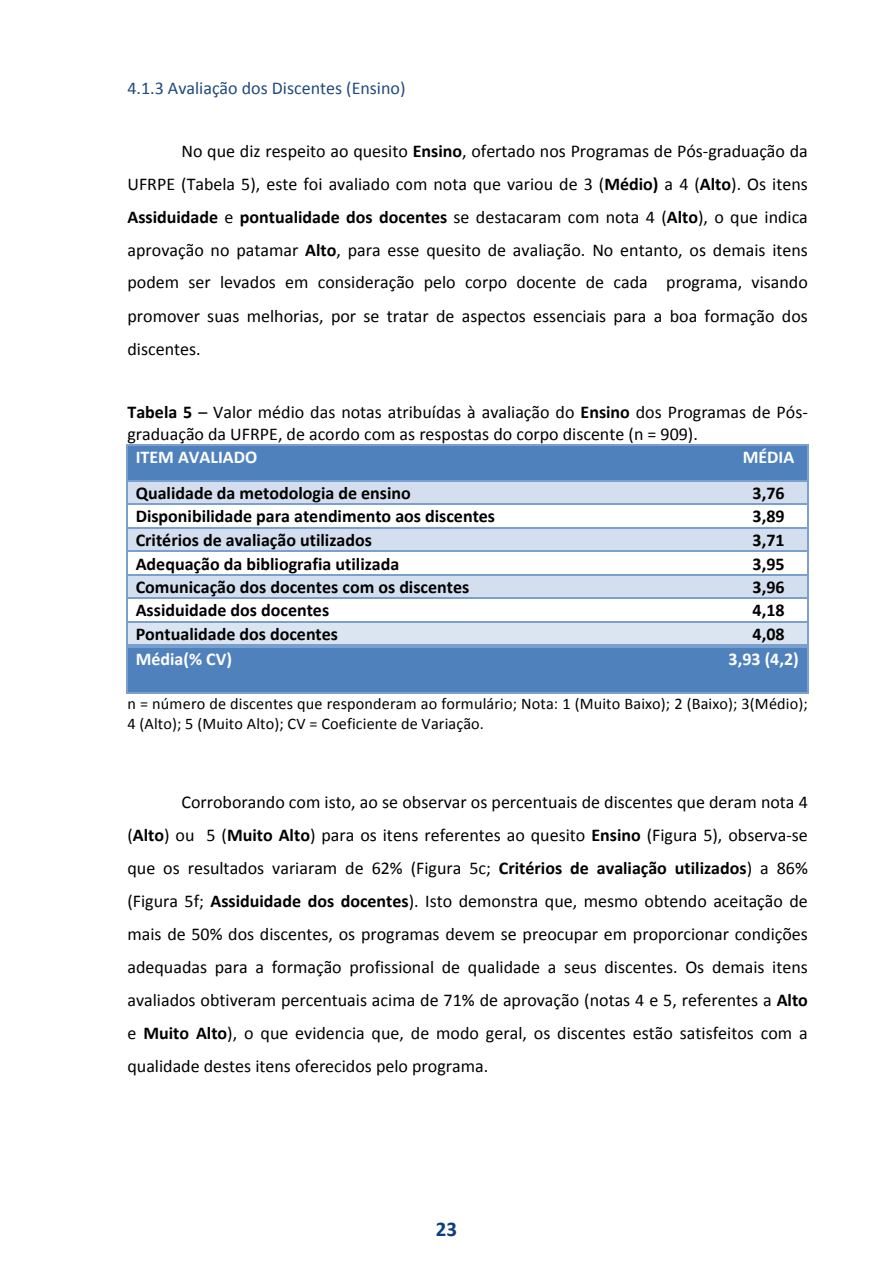
<style>
.page{position:relative;width:893px;height:1263px;background:#fff}
.page>*{position:absolute;margin:0;border:0;box-sizing:border-box;transform-origin:0 0}
.t1{font:700 21px "Calibri";color:#0d3e81}
.t2{font:18px/33px "Calibri";color:#000;text-align:justify}
.t3{font:700 18px "Calibri";color:#000}
.t4{font:700 18px "Calibri";color:#fff}
.t5{font:18px "Calibri";color:#1f497d}
.t6{font:16.2px/20.1px "Calibri";letter-spacing:.01em;color:#000}
.s1{font-weight:700}
</style>
<div class="page">
<div style="left:128px;top:446px;width:601px;height:34px;background:#4f81bd"></div>
<div style="left:729px;top:446px;width:78px;height:34px;background:#4f81bd"></div>
<hr style="left:128px;top:445px;width:601px;height:1px;background:#7ba0cd">
<hr style="left:730px;top:445px;width:77px;height:1px;background:#7ba0cd">
<hr style="left:127px;top:446px;width:1px;height:34px;background:#7ba0cd">
<hr style="left:807px;top:446px;width:2px;height:34px;background:#7ba0cd">
<div style="left:128px;top:482px;width:601px;height:22px;background:#d3dfee"></div>
<div style="left:729px;top:482px;width:78px;height:22px;background:#d3dfee"></div>
<hr style="left:128px;top:480px;width:601px;height:2px;background:#7ba0cd">
<hr style="left:730px;top:480px;width:77px;height:2px;background:#7ba0cd">
<hr style="left:807px;top:482px;width:2px;height:22px;background:#7ba0cd">
<hr style="left:128px;top:504px;width:601px;height:1px;background:#7ba0cd">
<hr style="left:730px;top:504px;width:77px;height:1px;background:#7ba0cd">
<hr style="left:807px;top:505px;width:2px;height:22px;background:#7ba0cd">
<div style="left:128px;top:528px;width:601px;height:22px;background:#d3dfee"></div>
<div style="left:729px;top:528px;width:78px;height:22px;background:#d3dfee"></div>
<hr style="left:128px;top:527px;width:601px;height:1px;background:#7ba0cd">
<hr style="left:730px;top:527px;width:77px;height:1px;background:#7ba0cd">
<hr style="left:807px;top:528px;width:2px;height:22px;background:#7ba0cd">
<hr style="left:128px;top:550px;width:601px;height:2px;background:#7ba0cd">
<hr style="left:730px;top:550px;width:77px;height:2px;background:#7ba0cd">
<hr style="left:807px;top:552px;width:2px;height:22px;background:#7ba0cd">
<div style="left:128px;top:576px;width:601px;height:22px;background:#d3dfee"></div>
<div style="left:729px;top:576px;width:78px;height:22px;background:#d3dfee"></div>
<hr style="left:128px;top:574px;width:601px;height:2px;background:#7ba0cd">
<hr style="left:730px;top:574px;width:77px;height:2px;background:#7ba0cd">
<hr style="left:807px;top:576px;width:2px;height:22px;background:#7ba0cd">
<hr style="left:128px;top:598px;width:601px;height:1px;background:#7ba0cd">
<hr style="left:730px;top:598px;width:77px;height:1px;background:#7ba0cd">
<hr style="left:807px;top:599px;width:2px;height:22px;background:#7ba0cd">
<div style="left:128px;top:622px;width:601px;height:22px;background:#dbe5f1"></div>
<div style="left:729px;top:622px;width:78px;height:22px;background:#dbe5f1"></div>
<hr style="left:128px;top:621px;width:601px;height:1px;background:#7ba0cd">
<hr style="left:730px;top:621px;width:77px;height:1px;background:#7ba0cd">
<hr style="left:807px;top:622px;width:2px;height:22px;background:#7ba0cd">
<div style="left:128px;top:648px;width:679px;height:44px;background:#4f81bd"></div>
<svg style="left:127px;top:480px;width:1px;height:168px"></svg>
<hr style="left:128px;top:644px;width:601px;height:1px;background:#7ba0cd">
<hr style="left:128px;top:647px;width:601px;height:1px;background:#7ba0cd">
<svg style="left:729px;top:644px;width:3px;height:4px"></svg>
<hr style="left:732px;top:644px;width:75px;height:1px;background:#7ba0cd">
<hr style="left:732px;top:647px;width:75px;height:1px;background:#7ba0cd">
<hr style="left:127px;top:648px;width:1px;height:44px;background:#7ba0cd">
<hr style="left:128px;top:692px;width:679px;height:1px;background:#7ba0cd">
<hr style="left:807px;top:648px;width:2px;height:44px;background:#7ba0cd">
<p class="t5" style="left:127px;top:76px;width:280px">4.1.3 Avaliação dos Discentes (Ensino)</p>
<p class="t2" style="left:127px;top:134px;width:682px;text-indent:54px">No que diz respeito ao quesito <span class="s1">Ensino</span>, ofertado nos Programas de Pós-graduação da UFRPE (Tabela 5), este foi avaliado com nota que variou de 3 (<span class="s1">Médio)</span> a 4 (<span class="s1">Alto</span>). Os itens <span class="s1">Assiduidade</span> e <span class="s1">pontualidade dos docentes</span> se destacaram com nota 4 (<span class="s1">Alto</span>), o que indica aprovação no patamar <span class="s1">Alto</span>, para esse quesito de avaliação. No entanto, os demais itens podem ser levados em consideração pelo corpo docente de cada programa, visando promover suas melhorias, por se tratar de aspectos essenciais para a boa formação dos discentes.</p>
<p class="t2" style="left:128px;top:396px;width:682px"><span class="s1">Tabela 5</span> – Valor médio das notas atribuídas à avaliação do <span class="s1">Ensino</span> dos Programas de Pós-</p>
<p class="t2" style="left:127px;top:418px;width:572px">graduação da UFRPE, de acordo com as respostas do corpo discente (n = 909).</p>
<p class="t4" style="left:136px;top:446px;width:123px">ITEM AVALIADO</p>
<p class="t4" style="left:743px;top:446px;width:53px">MÉDIA</p>
<p class="t3" style="left:136px;top:481px;width:277px">Qualidade da metodologia de ensino</p>
<p class="t3" style="left:753px;top:481px;width:34px">3,76</p>
<p class="t3" style="left:136px;top:505px;width:361px">Disponibilidade para atendimento aos discentes</p>
<p class="t3" style="left:753px;top:505px;width:34px">3,89</p>
<p class="t3" style="left:136px;top:528px;width:238px">Critérios de avaliação utilizados</p>
<p class="t3" style="left:753px;top:528px;width:34px">3,71</p>
<p class="t3" style="left:136px;top:552px;width:265px">Adequação da bibliografia utilizada</p>
<p class="t3" style="left:753px;top:552px;width:34px">3,95</p>
<p class="t3" style="left:136px;top:575px;width:335px">Comunicação dos docentes com os discentes</p>
<p class="t3" style="left:753px;top:575px;width:34px">3,96</p>
<p class="t3" style="left:136px;top:599px;width:195px">Assiduidade dos docentes</p>
<p class="t3" style="left:753px;top:599px;width:34px">4,18</p>
<p class="t3" style="left:136px;top:622px;width:204px">Pontualidade dos docentes</p>
<p class="t3" style="left:753px;top:622px;width:34px">4,08</p>
<p class="t4" style="left:136px;top:648px;width:98px">Média(% CV)</p>
<p class="t4" style="left:729px;top:648px;width:72px">3,93 (4,2)</p>
<p class="t6" style="left:127px;top:693px;width:682px">n = número de discentes que responderam ao formulário; Nota: 1 (Muito Baixo); 2 (Baixo); 3(Médio);<br>4 (Alto); 5 (Muito Alto); CV = Coeficiente de Variação.</p>
<p class="t2" style="left:127px;top:786px;width:682px;text-indent:54px">Corroborando com isto, ao se observar os percentuais de discentes que deram nota 4 (<span class="s1">Alto</span>) ou 5 (<span class="s1">Muito Alto</span>) para os itens referentes ao quesito <span class="s1">Ensino</span> (Figura 5), observa-se que os resultados variaram de 62% (Figura 5c; <span class="s1">Critérios de avaliação utilizados</span>) a 86% (Figura 5f; <span class="s1">Assiduidade dos docentes</span>). Isto demonstra que, mesmo obtendo aceitação de mais de 50% dos discentes, os programas devem se preocupar em proporcionar condições adequadas para a formação profissional de qualidade a seus discentes. Os demais itens avaliados obtiveram percentuais acima de 71% de aprovação (notas 4 e 5, referentes a <span class="s1">Alto </span>e <span class="s1">Muito Alto</span>), o que evidencia que, de modo geral, os discentes estão satisfeitos com a qualidade destes itens oferecidos pelo programa.</p>
<p class="t1" style="left:436px;top:1214px;width:23px">23</p>
</div>
